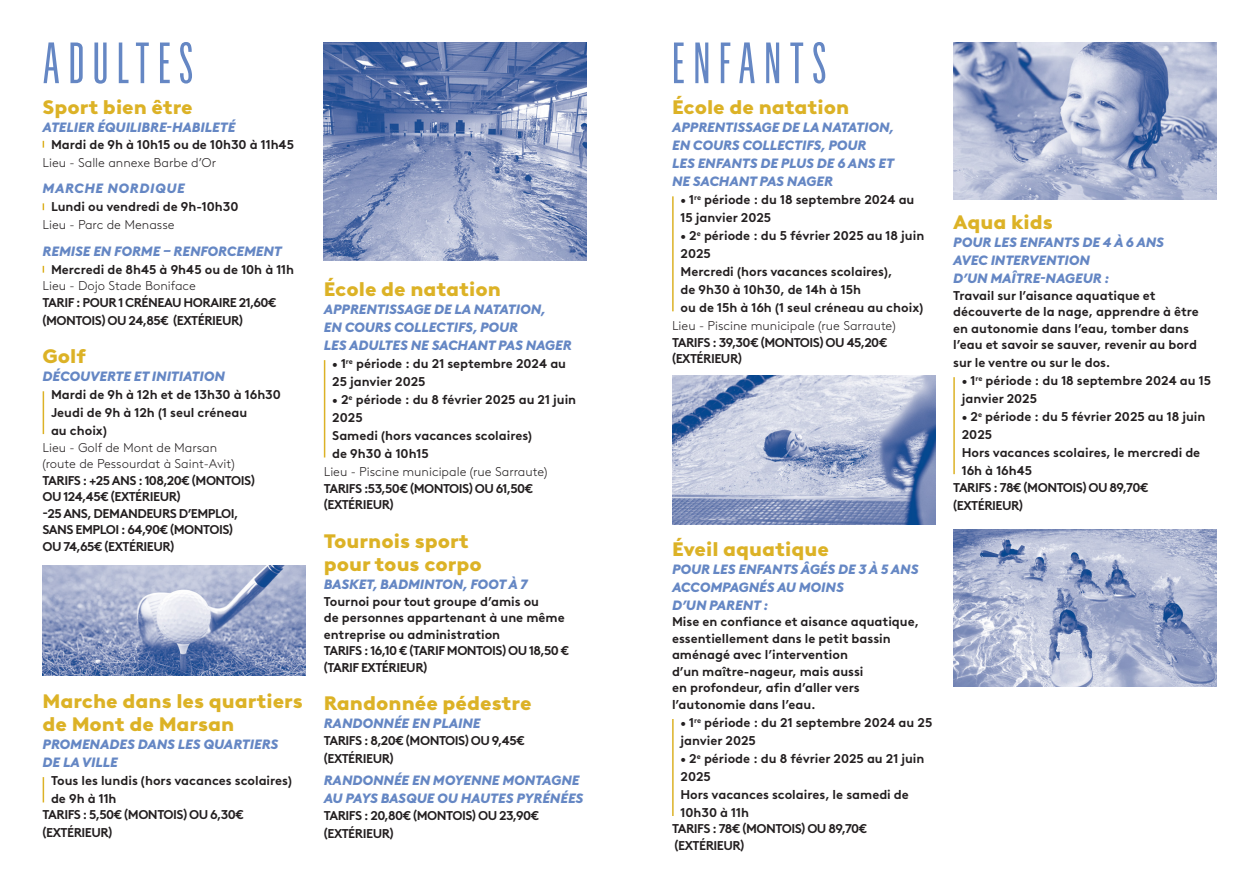
<style>
.page{position:relative;width:1259px;height:893px;background:#fff}
.page>*{position:absolute;margin:0;border:0;box-sizing:border-box;transform-origin:0 0}
.t1{font:57px "Flama Ultra Condensed Basic";letter-spacing:.15em;color:#6587c4}
.t2{font:900 19.5px "Brown LL";color:#dcb226;scale:1.05 1}
.t3{font:italic 900 13.5px/18px "Brown LL";letter-spacing:-.01em;color:#6587c4}
.t4{font:italic 900 13.5px "Brown LL";letter-spacing:.04em;color:#6587c4}
.TexteRetrait{font:700 12.75px/18px "Brown LL";color:#231f20}
.TexteRetrait-2{font:700 12.75px/16.5px "Brown LL";letter-spacing:-.04em;color:#231f20}
.t5{font:300 12.75px "Brown LL";color:#231f20}
</style>
<div class="page">
<hr style="left:324px;top:360px;width:1px;height:97px;background:#dcb226">
<hr style="left:43px;top:391px;width:1px;height:43px;background:#dcb226">
<svg style="left:43px;top:777px;width:1px;height:25px"></svg>
<hr style="left:672px;top:196px;width:1px;height:115px;background:#dcb226">
<hr style="left:672px;top:719px;width:1px;height:97px;background:#dcb226">
<hr style="left:953px;top:377px;width:2px;height:97px;background:#dcb226">
<img style="left:324px;top:43px;width:263px;height:217px">
<img style="left:953px;top:530px;width:263px;height:157px">
<img style="left:953px;top:43px;width:263px;height:156px">
<img style="left:672px;top:375px;width:263px;height:150px">
<img style="left:43px;top:566px;width:263px;height:109px">
<p class="t1" style="left:43px;top:29px;width:152px">ADULTES</p>
<p class="t2" style="left:43px;top:92px;width:145px">Sport bien être</p>
<p class="t3" style="left:43px;top:117px;width:194px">ATELIER ÉQUILIBRE-HABILETÉ</p>
<p class="TexteRetrait" style="left:51px;top:134px;width:244px">Mardi de 9h à 10h15 ou de 10h30 à 11h45</p>
<p class="t5" style="left:43px;top:153px;width:175px">Lieu - Salle annexe Barbe d’Or</p>
<p class="t4" style="left:43px;top:178px;width:144px">MARCHE NORDIQUE</p>
<p class="TexteRetrait" style="left:51px;top:197px;width:189px">Lundi ou vendredi de 9h-10h30</p>
<p class="t5" style="left:43px;top:216px;width:133px">Lieu - Parc de Menasse</p>
<p class="t3" style="left:43px;top:241px;width:241px">REMISE EN FORME – RENFORCEMENT</p>
<p class="TexteRetrait" style="left:51px;top:259px;width:245px">Mercredi de 8h45 à 9h45 ou de 10h à 11h</p>
<p class="t5" style="left:43px;top:277px;width:155px">Lieu - Dojo Stade Boniface</p>
<p class="TexteRetrait-2" style="left:43px;top:292px;width:236px;line-height:18px">TARIF : POUR 1 CRÉNEAU HORAIRE 21,60€ (MONTOIS) OU 24,85€ (EXTÉRIEUR)</p>
<p class="t2" style="left:43px;top:341px;width:43px">Golf</p>
<p class="t3" style="left:43px;top:366px;width:184px">DÉCOUVERTE ET INITIATION</p>
<p class="TexteRetrait" style="left:51px;top:385px;width:231px">Mardi de 9h à 12h et de 13h30 à 16h30</p>
<p class="TexteRetrait" style="left:51px;top:403px;width:198px">Jeudi de 9h à 12h (1 seul créneau au choix)</p>
<p class="t5" style="left:43px;top:438px;width:176px">Lieu - Golf de Mont de Marsan</p>
<p class="t5" style="left:43px;top:455px;width:194px">(route de Pessourdat à Saint-Avit)</p>
<p class="TexteRetrait-2" style="left:43px;top:471px;width:214px">TARIFS : +25 ANS : 108,20€ (MONTOIS)</p>
<p class="TexteRetrait-2" style="left:43px;top:487px;width:140px">OU 124,45€ (EXTÉRIEUR)</p>
<p class="TexteRetrait-2" style="left:43px;top:504px;width:197px">-25 ANS, DEMANDEURS D’EMPLOI,</p>
<p class="TexteRetrait-2" style="left:43px;top:520px;width:192px">SANS EMPLOI : 64,90€ (MONTOIS)</p>
<p class="TexteRetrait-2" style="left:43px;top:537px;width:133px">OU 74,65€ (EXTÉRIEUR)</p>
<p class="t2" style="left:43px;top:685px;width:249px">Marche dans les quartiers</p>
<p class="t2" style="left:43px;top:709px;width:184px">de Mont de Marsan</p>
<p class="t3" style="left:43px;top:734px;width:237px">PROMENADES DANS LES QUARTIERS</p>
<p class="t3" style="left:43px;top:752px;width:77px">DE LA VILLE</p>
<p class="TexteRetrait" style="left:51px;top:770px;width:242px">Tous les lundis (hors vacances scolaires)</p>
<p class="TexteRetrait" style="left:51px;top:788px;width:67px">de 9h à 11h</p>
<p class="TexteRetrait-2" style="left:43px;top:806px;width:203px">TARIFS : 5,50€ (MONTOIS) OU 6,30€</p>
<p class="TexteRetrait-2" style="left:43px;top:824px;width:71px">(EXTÉRIEUR)</p>
<p class="t2" style="left:324px;top:274px;width:170px">École de natation</p>
<p class="t3" style="left:324px;top:299px;width:224px">APPRENTISSAGE DE LA NATATION,</p>
<p class="t3" style="left:324px;top:317px;width:196px">EN COURS COLLECTIFS, POUR</p>
<p class="t3" style="left:324px;top:335px;width:249px">LES ADULTES NE SACHANT PAS NAGER</p>
<p class="TexteRetrait" style="left:332px;top:353px;width:235px">• 1<sup>re</sup> période : du 21 septembre 2024 au</p>
<p class="TexteRetrait" style="left:332px;top:371px;width:95px">25 janvier 2025</p>
<p class="TexteRetrait" style="left:332px;top:389px;width:245px">• 2<sup>e</sup> période : du 8 février 2025 au 21 juin<br>2025</p>
<p class="TexteRetrait" style="left:332px;top:425px;width:201px">Samedi (hors vacances scolaires)</p>
<p class="TexteRetrait" style="left:332px;top:443px;width:98px">de 9h30 à 10h15</p>
<p class="t5" style="left:324px;top:462px;width:225px">Lieu - Piscine municipale (rue Sarraute)</p>
<p class="TexteRetrait-2" style="left:324px;top:479px;width:211px">TARIFS :53,50€ (MONTOIS) OU 61,50€</p>
<p class="TexteRetrait-2" style="left:324px;top:495px;width:71px">(EXTÉRIEUR)</p>
<p class="t2" style="left:324px;top:526px;width:140px">Tournois sport</p>
<p class="t2" style="left:324px;top:549px;width:152px">pour tous corpo</p>
<p class="t3" style="left:324px;top:574px;width:205px">BASKET, BADMINTON, FOOT À 7</p>
<p class="TexteRetrait" style="left:324px;top:591px;width:217px">Tournoi pour tout groupe d’amis ou</p>
<p class="TexteRetrait" style="left:324px;top:608px;width:242px">de personnes appartenant à une même</p>
<p class="TexteRetrait" style="left:324px;top:624px;width:178px">entreprise ou administration</p>
<p class="TexteRetrait-2" style="left:324px;top:642px;width:247px">TARIFS : 16,10 € (TARIF MONTOIS) OU 18,50 € (TARIF EXTÉRIEUR)</p>
<p class="t2" style="left:324px;top:688px;width:199px">Randonnée pédestre</p>
<p class="t3" style="left:324px;top:713px;width:158px">RANDONNÉE EN PLAINE</p>
<p class="TexteRetrait-2" style="left:324px;top:731px;width:203px">TARIFS : 8,20€ (MONTOIS) OU 9,45€</p>
<p class="TexteRetrait-2" style="left:324px;top:749px;width:71px">(EXTÉRIEUR)</p>
<p class="t3" style="left:324px;top:770px;width:261px">RANDONNÉE EN MOYENNE MONTAGNE<br>AU PAYS BASQUE OU HAUTES PYRÉNÉES</p>
<p class="TexteRetrait-2" style="left:324px;top:806px;width:217px">TARIFS : 20,80€ (MONTOIS) OU 23,90€</p>
<p class="TexteRetrait-2" style="left:324px;top:824px;width:71px">(EXTÉRIEUR)</p>
<p class="t1" style="left:672px;top:29px;width:156px">ENFANTS</p>
<p class="t2" style="left:672px;top:92px;width:170px">École de natation</p>
<p class="t3" style="left:672px;top:117px;width:224px">APPRENTISSAGE DE LA NATATION,</p>
<p class="t3" style="left:672px;top:135px;width:196px">EN COURS COLLECTIFS, POUR</p>
<p class="t3" style="left:672px;top:153px;width:223px">LES ENFANTS DE PLUS DE 6 ANS ET</p>
<p class="t3" style="left:672px;top:171px;width:162px">NE SACHANT PAS NAGER</p>
<p class="TexteRetrait" style="left:680px;top:190px;width:235px">• 1<sup>re</sup> période : du 18 septembre 2024 au</p>
<p class="TexteRetrait" style="left:680px;top:208px;width:92px">15 janvier 2025</p>
<p class="TexteRetrait" style="left:680px;top:226px;width:245px">• 2<sup>e</sup> période : du 5 février 2025 au 18 juin<br>2025</p>
<p class="TexteRetrait" style="left:680px;top:262px;width:213px">Mercredi (hors vacances scolaires),</p>
<p class="TexteRetrait" style="left:680px;top:280px;width:182px">de 9h30 à 10h30, de 14h à 15h</p>
<p class="TexteRetrait" style="left:680px;top:298px;width:244px">ou de 15h à 16h (1 seul créneau au choix)</p>
<p class="t5" style="left:672px;top:317px;width:225px">Lieu - Piscine municipale (rue Sarraute)</p>
<p class="TexteRetrait-2" style="left:672px;top:333px;width:217px">TARIFS : 39,30€ (MONTOIS) OU 45,20€</p>
<p class="TexteRetrait-2" style="left:672px;top:349px;width:71px">(EXTÉRIEUR)</p>
<p class="t2" style="left:672px;top:534px;width:151px">Éveil aquatique</p>
<p class="t3" style="left:672px;top:559px;width:248px">POUR LES ENFANTS ÂGÉS DE 3 À 5 ANS<br>ACCOMPAGNÉS AU MOINS</p>
<p class="t3" style="left:672px;top:595px;width:98px">D’UN PARENT :</p>
<p class="TexteRetrait" style="left:672px;top:613px;width:248px;line-height:16.5px">Mise en confiance et aisance aquatique, essentiellement dans le petit bassin aménagé avec l’intervention</p>
<p class="TexteRetrait" style="left:672px;top:661px;width:193px">d’un maître-nageur, mais aussi</p>
<p class="TexteRetrait" style="left:672px;top:678px;width:189px">en profondeur, afin d’aller vers</p>
<p class="TexteRetrait" style="left:672px;top:694px;width:145px">l’autonomie dans l’eau.</p>
<p class="TexteRetrait" style="left:680px;top:712px;width:253px">• 1<sup>re</sup> période : du 21 septembre 2024 au 25 janvier 2025</p>
<p class="TexteRetrait" style="left:680px;top:748px;width:245px">• 2<sup>e</sup> période : du 8 février 2025 au 21 juin<br>2025</p>
<p class="TexteRetrait" style="left:680px;top:784px;width:230px">Hors vacances scolaires, le samedi de<br>10h30 à 11h</p>
<p class="TexteRetrait-2" style="left:672px;top:820px;width:197px">TARIFS : 78€ (MONTOIS) OU 89,70€</p>
<p class="TexteRetrait-2" style="left:674px;top:836px;width:71px">(EXTÉRIEUR)</p>
<p class="t2" style="left:953px;top:207px;width:96px">Aqua kids</p>
<p class="t3" style="left:953px;top:232px;width:212px">POUR LES ENFANTS DE 4 À 6 ANS</p>
<p class="t3" style="left:953px;top:250px;width:138px">AVEC INTERVENTION</p>
<p class="t3" style="left:953px;top:268px;width:157px">D’UN MAÎTRE-NAGEUR :</p>
<p class="TexteRetrait" style="left:953px;top:286px;width:247px;line-height:16.5px">Travail sur l’aisance aquatique et découverte de la nage, apprendre à être en autonomie dans l’eau, tomber dans l’eau et savoir se sauver, revenir au bord</p>
<p class="TexteRetrait" style="left:953px;top:352px;width:158px">sur le ventre ou sur le dos.</p>
<p class="TexteRetrait" style="left:961px;top:370px;width:251px">• 1<sup>re</sup> période : du 18 septembre 2024 au 15 janvier 2025</p>
<p class="TexteRetrait" style="left:961px;top:406px;width:245px">• 2<sup>e</sup> période : du 5 février 2025 au 18 juin<br>2025</p>
<p class="TexteRetrait" style="left:961px;top:442px;width:240px">Hors vacances scolaires, le mercredi de<br>16h à 16h45</p>
<p class="TexteRetrait-2" style="left:953px;top:478px;width:197px">TARIFS : 78€ (MONTOIS) OU 89,70€</p>
<p class="TexteRetrait-2" style="left:953px;top:496px;width:71px">(EXTÉRIEUR)</p>
</div>
